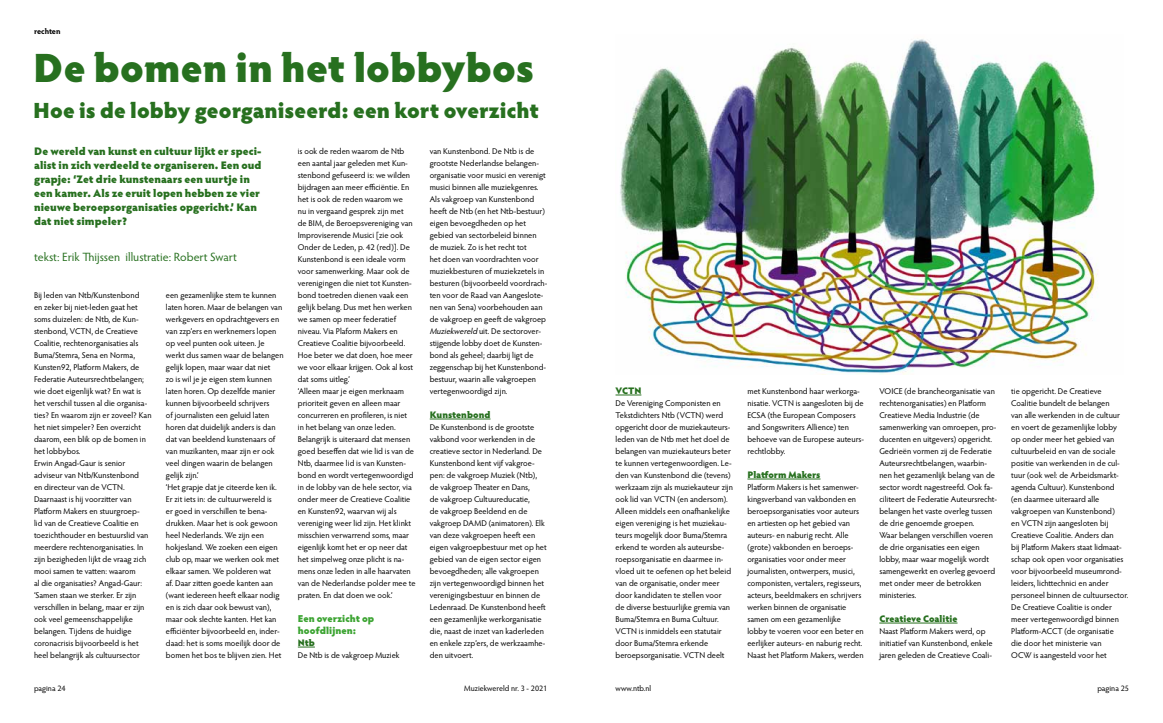
<style>
.page{position:relative;width:1163px;height:723px;background:#fff}
.page>*{position:absolute;margin:0;border:0;box-sizing:border-box;transform-origin:0 0}
.t1{font:900 41px "Hypatia Sans Pro";letter-spacing:.005em;color:#27701f}
.t2{font:900 22px "Hypatia Sans Pro";color:#27701f}
.t3{font:12px "Hypatia Sans Pro";letter-spacing:-.005em;color:#27701f}
.t4{font:900 11px/14px "Hypatia Sans Pro";color:#27701f}
.t5{font:900 10px/12px "Hypatia Sans Pro";color:#3ca432}
.t6{font:900 9.5px "Hypatia Sans Pro";letter-spacing:-.005em;color:#27701f}
.t7{font:8.4px/12px "Hypatia Sans Pro";color:#000}
.t8{font:8px "Hypatia Sans Pro";color:#000}
.t9{font:700 8px "Hypatia Sans Pro";letter-spacing:-.01em;color:#000}
.s1{font-style:italic}
</style>
<div class="page">
<svg style="left:298px;top:647px;width:17px;height:1px"></svg>
<hr style="left:429px;top:419px;width:61px;height:1px;background:#27701f">
<svg style="left:615px;top:395px;width:26px;height:1px"></svg>
<hr style="left:747px;top:479px;width:73px;height:1px;background:#27701f">
<hr style="left:879px;top:623px;width:78px;height:1px;background:#27701f">
<img style="left:620px;top:39px;width:478px;height:335px">
<p class="t9" style="left:34px;top:26px;width:28px">rechten</p>
<h1 class="t1" style="left:33px;top:38px;width:502px">De bomen in het lobbybos</h1>
<h2 class="t2" style="left:33px;top:94px;width:507px">Hoe is de lobby georganiseerd: een kort overzicht</h2>
<p class="t4" style="left:34px;top:143px;width:229px">De wereld van kunst en cultuur lijkt er speci&shy;alist in zich verdeeld te organiseren. Een oud grapje: ‘Zet drie kunstenaars een uurtje in een kamer. Als ze eruit lopen hebben ze vier nieuwe beroepsorganisaties opgericht.’ Kan dat niet simpeler?</p>
<h3 class="t3" style="left:34px;top:249px;width:204px">tekst: Erik Thijssen illustratie: Robert Swart</h3>
<p class="t7" style="left:34px;top:289px;width:119px">Bij leden van Ntb/Kunstenbond<br>en zeker bij niet-leden gaat het soms duizelen: de Ntb, de Kun&shy;stenbond, VCTN, de Creatieve<br>Coalitie, rechtenorganisaties als<br>Buma/Stemra, Sena en Norma,<br>Kunsten92, Platform Makers, de<br>Federatie Auteursrechtbelangen; wie doet eigenlijk wat? En wat is het verschil tussen al die organisa&shy;ties? En waarom zijn er zoveel? Kan het niet simpeler? Een overzicht daarom, een blik op de bomen in het lobbybos.<br>Erwin Angad-Gaur is senior adviseur van Ntb/Kunstenbond<br>en directeur van de VCTN.<br>Daarnaast is hij voorzitter van<br>Platform Makers en stuurgroep-<br>lid van de Creatieve Coalitie en toezichthouder en bestuurslid van meerdere rechtenorganisaties. In zijn bezigheden lijkt de vraag zich mooi samen te vatten: waarom<br>al die organisaties? Angad-Gaur: ‘Samen staan we sterker. Er zijn verschillen in belang, maar er zijn ook veel gemeenschappelijke belangen. Tijdens de huidige coronacrisis bijvoorbeeld is het heel belangrijk als cultuursector</p>
<p class="t7" style="left:166px;top:289px;width:119px">een gezamenlijke stem te kunnen laten horen. Maar de belangen van werkgevers en opdrachtgevers en van zzp’ers en werknemers lopen op veel punten ook uiteen. Je werkt dus samen waar de belangen gelijk lopen, maar waar dat niet<br>zo is wil je je eigen stem kunnen laten horen. Op dezelfde manier kunnen bijvoorbeeld schrijvers<br>of journalisten een geluid laten horen dat duidelijk anders is dan dat van beeldend kunstenaars of van muzikanten, maar zijn er ook veel dingen waarin de belangen gelijk zijn.’<br>‘Het grapje dat je citeerde ken ik.<br>Er zit iets in: de cultuurwereld is<br>er goed in verschillen te bena&shy;drukken. Maar het is ook gewoon heel Nederlands. We zijn een hokjesland. We zoeken een eigen club op, maar we werken ook met elkaar samen. We polderen wat<br>af. Daar zitten goede kanten aan (want iedereen heeft elkaar nodig en is zich daar ook bewust van), maar ook slechte kanten. Het kan efficiënter bijvoorbeeld en, inder&shy;daad: het is soms moeilijk door de bomen het bos te blijven zien. Het</p>
<p class="t7" style="left:298px;top:145px;width:119px">is ook de reden waarom de Ntb een aantal jaar geleden met Kun&shy;stenbond gefuseerd is: we wilden bijdragen aan meer efficiëntie. En het is ook de reden waarom we<br>nu in vergaand gesprek zijn met<br>de BIM, de Beroepsvereniging van<br>Improviserende Musici [zie ook<br>Onder de Leden, p. 42 (red)]. De<br>Kunstenbond is een ideale vorm voor samenwerking. Maar ook de verenigingen die niet tot Kunsten&shy;bond toetreden dienen vaak een gelijk belang. Dus met hen werken we samen op meer federatief niveau. Via Plaform Makers en<br>Creatieve Coalitie bijvoorbeeld.<br>Hoe beter we dat doen, hoe meer we voor elkaar krijgen. Ook al kost dat soms uitleg.’<br>‘Alleen maar je eigen merknaam prioriteit geven en alleen maar concurreren en profileren, is niet<br>in het belang van onze leden.<br>Belangrijk is uiteraard dat mensen goed beseffen dat wie lid is van de<br>Ntb, daarmee lid is van Kunsten&shy;bond en wordt vertegenwoordigd in de lobby van de hele sector, via onder meer de Creatieve Coalitie en Kunsten92, waarvan wij als vereniging weer lid zijn. Het klinkt misschien verwarrend soms, maar eigenlijk komt het er op neer dat het simpelweg onze plicht is na&shy;mens onze leden in alle haarvaten van de Nederlandse polder mee te praten. En dat doen we ook.’</p>
<p class="t5" style="left:298px;top:612px;width:78px">Een overzicht op hoofdlijnen:</p>
<p class="t6" style="left:298px;top:636px;width:19px">Ntb</p>
<p class="t7" style="left:298px;top:649px;width:103px">De Ntb is de vakgroep Muziek</p>
<p class="t7" style="left:429px;top:145px;width:119px">van Kunstenbond. De Ntb is de grootste Nederlandse belangen&shy;organisatie voor musici en verenigt musici binnen alle muziekgenres.<br>Als vakgroep van Kunstenbond heeft de Ntb (en het Ntb-bestuur) eigen bevoegdheden op het gebied van sectorbeleid binnen de muziek. Zo is het recht tot<br>het doen van voordrachten voor muziekbesturen of muziekzetels in besturen (bijvoorbeeld voordrach&shy;ten voor de Raad van Aangeslote&shy;nen van Sena) voorbehouden aan de vakgroep en geeft de vakgroep<br><span class="s1">Muziekwereld</span> uit. De sectorover&shy;stijgende lobby doet de Kunsten&shy;bond als geheel; daarbij ligt de zeggenschap bij het Kunstenbond&shy;bestuur, waarin alle vakgroepen vertegenwoordigd zijn.</p>
<p class="t6" style="left:429px;top:408px;width:62px">Kunstenbond</p>
<p class="t7" style="left:429px;top:421px;width:118px">De Kunstenbond is de grootste vakbond voor werkenden in de creatieve sector in Nederland. De<br>Kunstenbond kent vijf vakgroe&shy;pen: de vakgroep Muziek (Ntb), de vakgroep Theater en Dans,<br>de vakgroep Cultuureducatie,<br>de vakgroep Beeldend en de vakgroep DAMD (animatoren). Elk van deze vakgroepen heeft een eigen vakgroepbestuur met op het gebied van de eigen sector eigen bevoegdheden; alle vakgroepen zijn vertegenwoordigd binnen het verenigingsbestuur en binnen de<br>Ledenraad. De Kunstenbond heeft een gezamenlijke werkorganisatie die, naast de inzet van kaderleden en enkele zzp’ers, de werkzaamhe&shy;den uitvoert.</p>
<p class="t6" style="left:615px;top:384px;width:27px">VCTN</p>
<p class="t7" style="left:615px;top:397px;width:119px">De Vereniging Componisten en<br>Tekstdichters Ntb (VCTN) werd opgericht door de muziekauteurs&shy;leden van de Ntb met het doel de belangen van muziekauteurs beter te kunnen vertegenwoordigen. Le&shy;den van Kunstenbond die (tevens) werkzaam zijn als muziekauteur zijn ook lid van VCTN (en andersom).<br>Alleen middels een onafhankelijke eigen vereniging is het muziekau&shy;teurs mogelijk door Buma/Stemra erkend te worden als auteursbe&shy;roepsorganisatie en daarmee in&shy;vloed uit te oefenen op het beleid van de organisatie, onder meer door kandidaten te stellen voor<br>de diverse bestuurlijke gremia van<br>Buma/Stemra en Buma Cultuur.<br>VCTN is inmiddels een statutair door Buma/Stemra erkende beroepsorganisatie. VCTN deelt</p>
<p class="t7" style="left:747px;top:385px;width:118px">met Kunstenbond haar werkorga&shy;nisatie. VCTN is aangesloten bij de<br>ECSA (the European Composers and Songswriters Allience) ten behoeve van de Europese auteurs&shy;rechtlobby.</p>
<p class="t6" style="left:747px;top:468px;width:75px">Platform Makers</p>
<p class="t7" style="left:747px;top:481px;width:118px">Platform Makers is het samenwer&shy;kingsverband van vakbonden en beroepsorganisaties voor auteurs en artiesten op het gebied van auteurs- en naburig recht. Alle (grote) vakbonden en beroeps&shy;organisaties voor onder meer journalisten, ontwerpers, musici, componisten, vertalers, regisseurs, acteurs, beeldmakers en schrijvers werken binnen de organisatie samen om een gezamenlijke<br>lobby te voeren voor een beter en eerlijker auteurs- en naburig recht.<br>Naast het Platform Makers, werden</p>
<p class="t7" style="left:879px;top:385px;width:119px">VOICE (de brancheorganisatie van rechtenorganisaties) en Platform<br>Creatieve Media Industrie (de samenwerking van omroepen, pro&shy;ducenten en uitgevers) opgericht.<br>Gedrieën vormen zij de Federatie<br>Auteursrechtbelangen, waarbin&shy;nen het gezamenlijk belang van de sector wordt nagestreefd. Ook fa&shy;ciliteert de Federatie Auteursrecht&shy;belangen het vaste overleg tussen de drie genoemde groepen.<br>Waar belangen verschillen voeren de drie organisaties een eigen lobby, maar waar mogelijk wordt samengewerkt en overleg gevoerd met onder meer de betrokken ministeries.</p>
<p class="t6" style="left:879px;top:612px;width:80px">Creatieve Coalitie</p>
<p class="t7" style="left:879px;top:625px;width:115px">Naast Platform Makers werd, op initiatief van Kunstenbond, enkele jaren geleden de Creatieve Coali-</p>
<p class="t7" style="left:1011px;top:385px;width:119px">tie opgericht. De Creatieve<br>Coalitie bundelt de belangen<br>van alle werkenden in de cultuur en voert de gezamenlijke lobby op onder meer het gebied van cultuurbeleid en van de sociale positie van werkenden in de cul&shy;tuur (ook wel: de Arbeidsmarkt&shy;agenda Cultuur). Kunstenbond<br>(en daarmee uiteraard alle vakgroepen van Kunstenbond)<br>en VCTN zijn aangesloten bij<br>Creatieve Coalitie. Anders dan<br>bij Platform Makers staat lidmaat&shy;schap ook open voor organisaties voor bijvoorbeeld museumrond&shy;leiders, lichttechnici en ander personeel binnen de cultuursector.<br>De Creatieve Coalitie is onder meer vertegenwoordigd binnen<br>Platform-ACCT (de organisatie<br>die door het ministerie van<br>OCW is aangesteld voor het</p>
<p class="t8" style="left:34px;top:682px;width:33px">pagina 24</p>
<p class="t8" style="left:464px;top:682px;width:85px">Muziekwereld nr. 3 - 2021</p>
<p class="t8" style="left:615px;top:682px;width:37px">www.ntb.nl</p>
<p class="t8" style="left:1097px;top:682px;width:33px">pagina 25</p>
</div>
